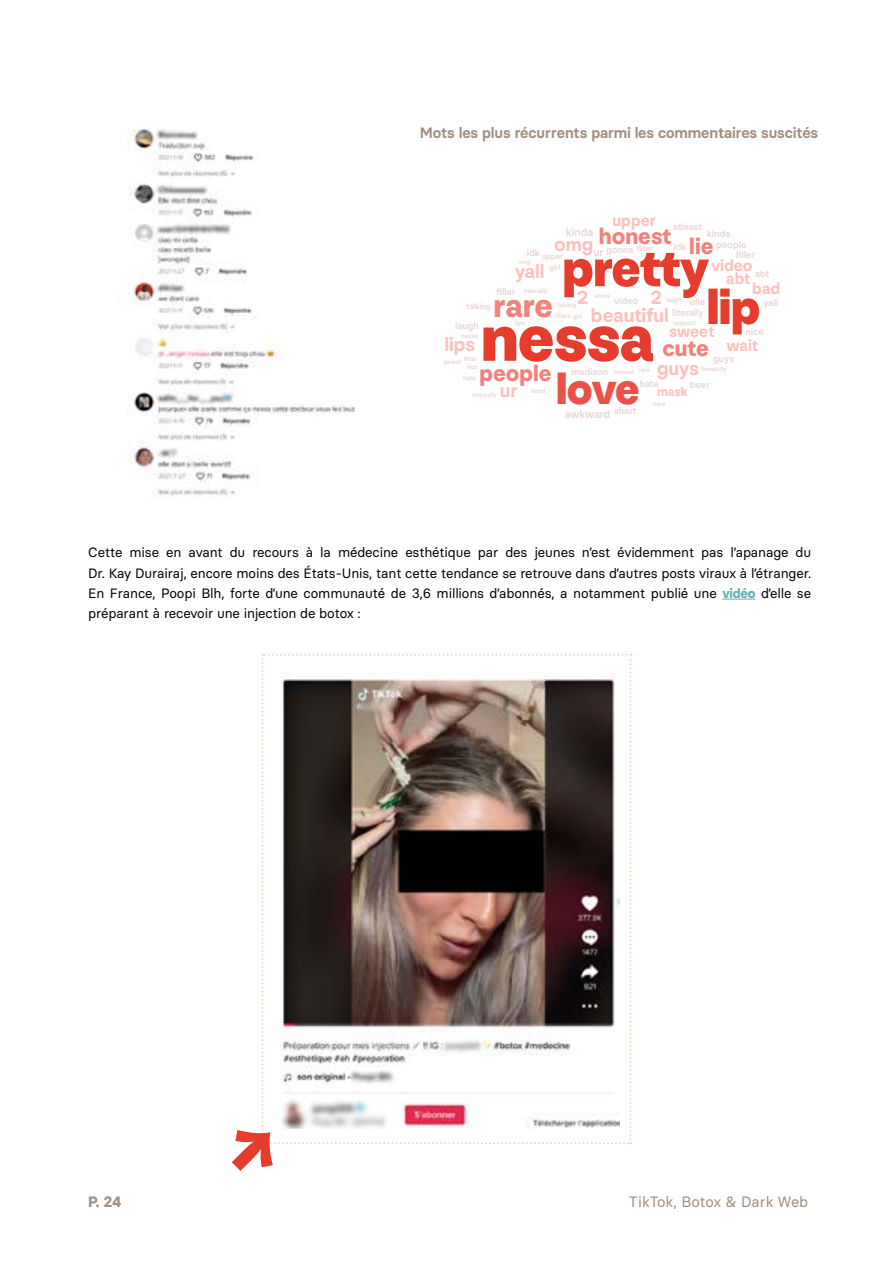
<style>
.page{position:relative;width:893px;height:1263px;background:#fff}
.page>*{position:absolute;margin:0;border:0;box-sizing:border-box;transform-origin:0 0}
.t1{font:900 66px "NN Nouvelle Grotesk STD";letter-spacing:-.01em;color:#e63c2d}
.t2{font:900 52.8px "NN Nouvelle Grotesk STD";letter-spacing:-.01em;color:#e63c2d}
.t3{font:900 49.5px "NN Nouvelle Grotesk STD";color:#e63c2d}
.t4{font:900 44.1px "NN Nouvelle Grotesk STD";color:#eb5146}
.NBP{font:900 33.45px "NN Nouvelle Grotesk STD";color:#f2827b}
.NBP-2{font:900 23.1px "NN Nouvelle Grotesk STD";color:#f2827b}
.NBP-3{font:700 19.8px "NN Nouvelle Grotesk STD";color:#fcc1bd}
.NBP-4{font:700 16.5px "NN Nouvelle Grotesk STD";color:#fcc1bd}
.t5{font:600 15px "Basier Circle";letter-spacing:-.01em;color:#a08f80}
.t6{font:15px "Basier Circle";color:#a08f80}
.t7{font:700 15px "Basier Circle";color:#a08f80}
.t8{font:13.5px/20.2px "Basier Circle";letter-spacing:-.01em;color:#000;text-align:justify}
.NBP-5{font:700 13.2px "NN Nouvelle Grotesk STD";color:#fcc1bd}
.NBP-6{font:500 11.55px "NN Nouvelle Grotesk STD";color:#e8d6d5}
.NBP-7{font:500 9.9px "NN Nouvelle Grotesk STD";color:#e8d6d5}
.NBP-8{font:500 8.25px "NN Nouvelle Grotesk STD";color:#e8d6d5}
.NBP-9{font:500 6.6px "NN Nouvelle Grotesk STD";color:#e8d6d5}
.s1{font-weight:700;color:#65b1b6}
</style>
<div class="page">
<hr style="left:722px;top:599px;width:33px;height:1px;background:#65b1b6">
<img style="left:127px;top:129px;width:228px;height:368px">
<img style="left:232px;top:654px;width:399px;height:517px">
<p class="t5" style="left:420px;top:124px;width:400px">Mots les plus récurrents parmi les commentaires suscités</p>
<p class="NBP-4" style="left:612px;top:211px;width:45px">upper</p>
<p class="NBP-7" style="left:673px;top:221px;width:31px">atleast</p>
<p class="NBP-2" style="left:599px;top:221px;width:74px">honest</p>
<p class="NBP-6" style="left:566px;top:225px;width:29px">kinda</p>
<p class="NBP-7" style="left:707px;top:228px;width:25px">kinda</p>
<p class="NBP-7" style="left:716px;top:238px;width:32px">people</p>
<p class="NBP-7" style="left:736px;top:249px;width:21px">filler</p>
<p class="NBP-2" style="left:689px;top:232px;width:26px">lie</p>
<p class="NBP-3" style="left:554px;top:232px;width:41px">omg</p>
<p class="NBP-7" style="left:673px;top:240px;width:15px">idk</p>
<p class="NBP-7" style="left:527px;top:247px;width:15px">idk</p>
<p class="NBP-7" style="left:606px;top:243px;width:29px">gonna</p>
<p class="NBP-8" style="left:636px;top:243px;width:18px">filter</p>
<p class="NBP-8" style="left:542px;top:251px;width:23px">upper</p>
<p class="NBP-8" style="left:549px;top:262px;width:13px">girl</p>
<p class="NBP-6" style="left:593px;top:245px;width:12px">ur</p>
<p class="t2" style="left:562px;top:234px;width:148px">pretty</p>
<p class="NBP-4" style="left:711px;top:255px;width:43px">video</p>
<p class="NBP-4" style="left:726px;top:269px;width:25px">abt</p>
<p class="NBP-9" style="left:518px;top:258px;width:14px">omg</p>
<p class="NBP-3" style="left:515px;top:259px;width:31px">yall</p>
<p class="NBP-7" style="left:755px;top:268px;width:16px">abt</p>
<p class="NBP-7" style="left:764px;top:297px;width:16px">yall</p>
<p class="NBP-7" style="left:746px;top:325px;width:20px">nice</p>
<p class="NBP-4" style="left:752px;top:278px;width:29px">bad</p>
<p class="NBP-7" style="left:496px;top:285px;width:21px">filler</p>
<p class="NBP-9" style="left:524px;top:286px;width:26px">naturally</p>
<p class="t3" style="left:707px;top:276px;width:55px">lip</p>
<p class="NBP-3" style="left:577px;top:285px;width:12px">2</p>
<p class="NBP-3" style="left:651px;top:285px;width:12px">2</p>
<p class="NBP-9" style="left:594px;top:291px;width:17px">voice</p>
<p class="NBP-7" style="left:614px;top:294px;width:26px">video</p>
<p class="NBP-9" style="left:666px;top:296px;width:17px">laugh</p>
<p class="NBP-7" style="left:690px;top:296px;width:17px">elle</p>
<p class="NBP" style="left:494px;top:285px;width:61px">rare</p>
<p class="NBP-9" style="left:557px;top:301px;width:21px">talking</p>
<p class="NBP-8" style="left:466px;top:301px;width:26px">talking</p>
<p class="NBP-3" style="left:591px;top:303px;width:79px">beautiful</p>
<p class="NBP-7" style="left:672px;top:307px;width:33px">literally</p>
<p class="NBP-9" style="left:555px;top:312px;width:17px">fillers</p>
<p class="NBP-9" style="left:573px;top:313px;width:11px">girl</p>
<p class="NBP-9" style="left:515px;top:319px;width:12px">lips</p>
<p class="NBP-9" style="left:674px;top:319px;width:24px">respect</p>
<p class="NBP-7" style="left:455px;top:319px;width:25px">laugh</p>
<p class="t1" style="left:481px;top:296px;width:175px">nessa</p>
<p class="NBP-4" style="left:669px;top:322px;width:47px">sweet</p>
<p class="NBP-9" style="left:461px;top:332px;width:18px">nessa</p>
<p class="NBP-9" style="left:463px;top:374px;width:14px">hate</p>
<p class="NBP-3" style="left:444px;top:332px;width:32px">lips</p>
<p class="NBP-4" style="left:726px;top:335px;width:33px">wait</p>
<p class="NBP-2" style="left:663px;top:334px;width:48px">cute</p>
<p class="NBP-9" style="left:464px;top:354px;width:15px">filter</p>
<p class="NBP-7" style="left:713px;top:352px;width:22px">guys</p>
<p class="NBP-9" style="left:443px;top:358px;width:19px">sweet</p>
<p class="NBP-9" style="left:467px;top:363px;width:11px">hot</p>
<p class="NBP-2" style="left:479px;top:359px;width:74px">people</p>
<p class="NBP-3" style="left:657px;top:357px;width:43px">guys</p>
<p class="NBP-9" style="left:702px;top:365px;width:26px">honestly</p>
<p class="NBP-9" style="left:614px;top:367px;width:22px">honest</p>
<p class="NBP-9" style="left:639px;top:366px;width:13px">rare</p>
<p class="NBP-7" style="left:571px;top:366px;width:38px">madison</p>
<p class="t4" style="left:556px;top:361px;width:85px">love</p>
<p class="NBP-7" style="left:640px;top:378px;width:20px">hate</p>
<p class="NBP-7" style="left:690px;top:379px;width:22px">beer</p>
<p class="NBP-3" style="left:500px;top:378px;width:19px">ur</p>
<p class="NBP-5" style="left:657px;top:383px;width:32px">mask</p>
<p class="NBP-9" style="left:531px;top:386px;width:16px">word</p>
<p class="NBP-9" style="left:473px;top:390px;width:26px">naturally</p>
<p class="NBP-9" style="left:653px;top:399px;width:14px">care</p>
<p class="NBP-7" style="left:614px;top:405px;width:24px">shart</p>
<p class="NBP-6" style="left:565px;top:407px;width:47px">awkward</p>
<p class="t8" style="left:88px;top:542px;width:724px">Cette mise en avant du recours à la médecine esthétique par des jeunes n’est évidemment pas l’apanage du Dr. Kay Durairaj, encore moins des États-Unis, tant cette tendance se retrouve dans d’autres posts viraux à l’étranger.<br>En France, Poopi Blh, forte d’une communauté de 3,6 millions d’abonnés, a notamment publié une <span class="s1">vidéo</span> d’elle se préparant à recevoir une injection de botox :</p>
<p class="t7" style="left:88px;top:1192px;width:34px">P. 24</p>
<p class="t6" style="left:629px;top:1192px;width:181px">TikTok, Botox &amp; Dark Web</p>
</div>
